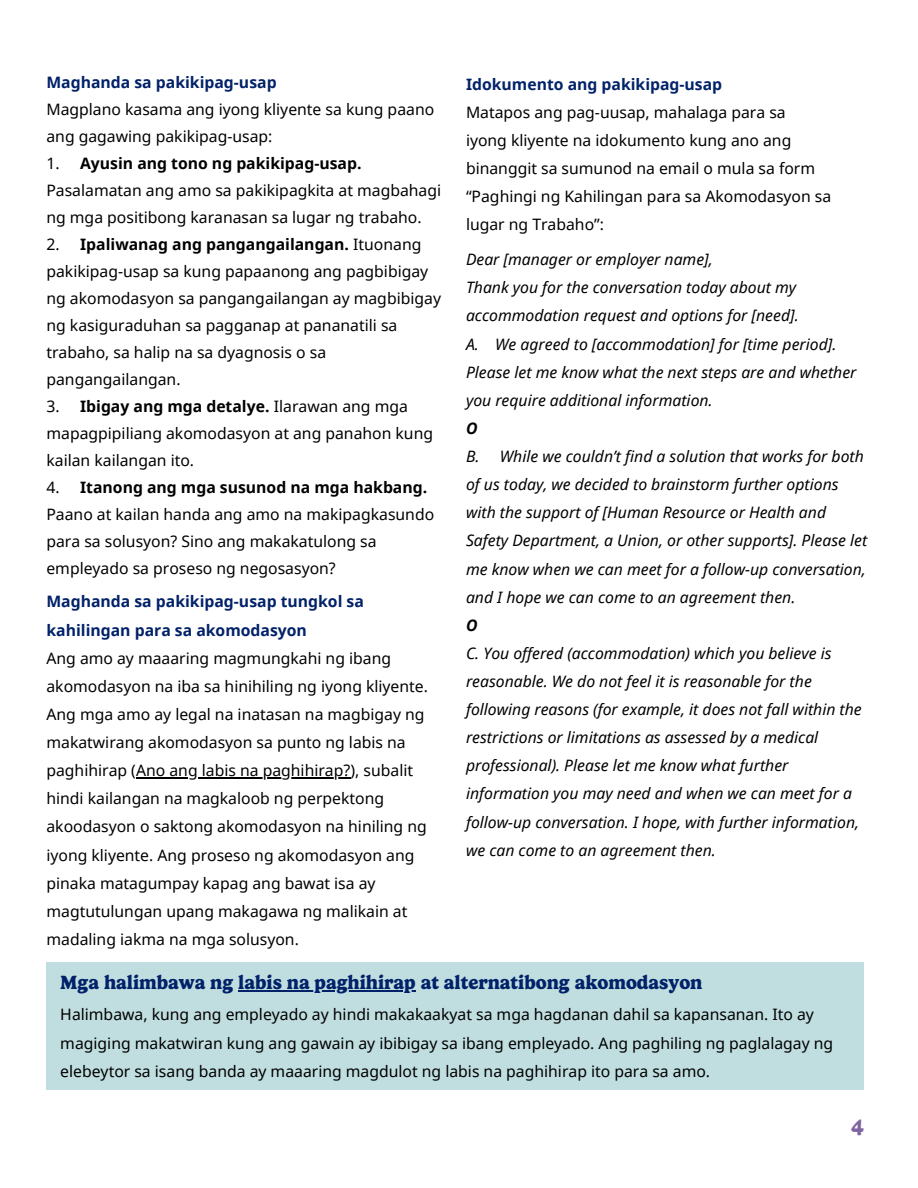
<style>
.page{position:relative;width:918px;height:1188px;background:#fff}
.page>*{position:absolute;margin:0;border:0;box-sizing:border-box;transform-origin:0 0}
.t1{font:700 21px "Gelica";color:#8064a2}
.t2{font:700 19.5px "Gelica";color:#012169}
.t3{font:15.75px/28px "Noto Sans";color:#000}
.t4{font:italic 15.75px/28px "Noto Sans";color:#000}
.t5{font:700 15.75px/28.2px "Noto Sans";color:#012169}
.t6{font:italic 700 15.75px "Noto Sans";color:#000}
.s1{font-weight:700}
</style>
<div class="page">
<hr style="left:136px;top:777px;width:215px;height:1px;background:#000">
<div style="left:46px;top:962px;width:818px;height:127px;background:#c0dddf"></div>
<hr style="left:238px;top:990px;width:178px;height:1px;background:#012169">
<p class="t5" style="left:46px;top:68px;width:232px">Maghanda sa pakikipag-usap</p>
<p class="t3" style="left:46px;top:95px;width:389px;line-height:27px">Magplano kasama ang iyong kliyente sa kung paano ang gagawing pakikipag-usap:</p>
<p class="t3" style="left:46px;top:149px;width:396px;line-height:27px">1. <span class="s1">Ayusin ang tono ng pakikipag-usap.<br></span>Pasalamatan ang amo sa pakikipagkita at magbahagi ng mga positibong karanasan sa lugar ng trabaho.</p>
<p class="t3" style="left:46px;top:230px;width:396px;line-height:27px">2. <span class="s1">Ipaliwanag ang pangangailangan.</span> Ituonang pakikipag-usap sa kung papaanong ang pagbibigay ng akomodasyon sa pangangailangan ay magbibigay ng kasiguraduhan sa pagganap at pananatili sa trabaho, sa halip na sa dyagnosis o sa pangangailangan.</p>
<p class="t3" style="left:46px;top:392px;width:388px;line-height:27px">3. <span class="s1">Ibigay ang mga detalye.</span> Ilarawan ang mga mapagpipiliang akomodasyon at ang panahon kung kailan kailangan ito.</p>
<p class="t3" style="left:46px;top:473px;width:389px;line-height:27px">4. <span class="s1">Itanong ang mga susunod na mga hakbang.<br></span>Paano at kailan handa ang amo na makipagkasundo para sa solusyon? Sino ang makakatulong sa empleyado sa proseso ng negosasyon?</p>
<p class="t5" style="left:46px;top:587px;width:319px">Maghanda sa pakikipag-usap tungkol sa kahilingan para sa akomodasyon</p>
<p class="t3" style="left:46px;top:644px;width:383px">Ang amo ay maaaring magmungkahi ng ibang akomodasyon na iba sa hinihiling ng iyong kliyente.<br>Ang mga amo ay legal na inatasan na magbigay ng makatwirang akomodasyon sa punto ng labis na paghihirap (Ano ang labis na paghihirap?), subalit hindi kailangan na magkaloob ng perpektong akoodasyon o saktong akomodasyon na hiniling ng iyong kliyente. Ang proseso ng akomodasyon ang pinaka matagumpay kapag ang bawat isa ay magtutulungan upang makagawa ng malikain at madaling iakma na mga solusyon.</p>
<p class="t2" style="left:60px;top:971px;width:644px">Mga halimbawa ng labis na paghihirap at alternatibong akomodasyon</p>
<p class="t3" style="left:60px;top:1000px;width:774px">Halimbawa, kung ang empleyado ay hindi makakaakyat sa mga hagdanan dahil sa kapansanan. Ito ay magiging makatwiran kung ang gawain ay ibibigay sa ibang empleyado. Ang paghiling ng paglalagay ng elebeytor sa isang banda ay maaaring magdulot ng labis na paghihirap ito para sa amo.</p>
<p class="t5" style="left:466px;top:70px;width:258px">Idokumento ang pakikipag-usap</p>
<p class="t3" style="left:466px;top:98px;width:367px">Matapos ang pag-uusap, mahalaga para sa<br>iyong kliyente na idokumento kung ano ang binanggit sa sumunod na email o mula sa form “Paghingi ng Kahilingan para sa Akomodasyon sa lugar ng Trabaho”:</p>
<p class="t4" style="left:466px;top:245px;width:392px">Dear [manager or employer name],<br>Thank you for the conversation today about my accommodation request and options for [need].<br>A. We agreed to [accommodation] for [time period].<br>Please let me know what the next steps are and whether you require additional information.</p>
<p class="t6" style="left:466px;top:417px;width:13px">O</p>
<p class="t4" style="left:466px;top:442px;width:403px">B. While we couldn’t find a solution that works for both of us today, we decided to brainstorm further options with the support of [Human Resource or Health and Safety Department, a Union, or other supports]. Please let me know when we can meet for a follow-up conversation, and I hope we can come to an agreement then.</p>
<p class="t6" style="left:466px;top:614px;width:13px">O</p>
<p class="t4" style="left:466px;top:639px;width:397px">C. You offered (accommodation) which you believe is reasonable. We do not feel it is reasonable for the following reasons (for example, it does not fall within the restrictions or limitations as assessed by a medical professional). Please let me know what further information you may need and when we can meet for a follow-up conversation. I hope, with further information, we can come to an agreement then.</p>
<h1 class="t1" style="left:851px;top:1114px;width:14px">4</h1>
</div>
